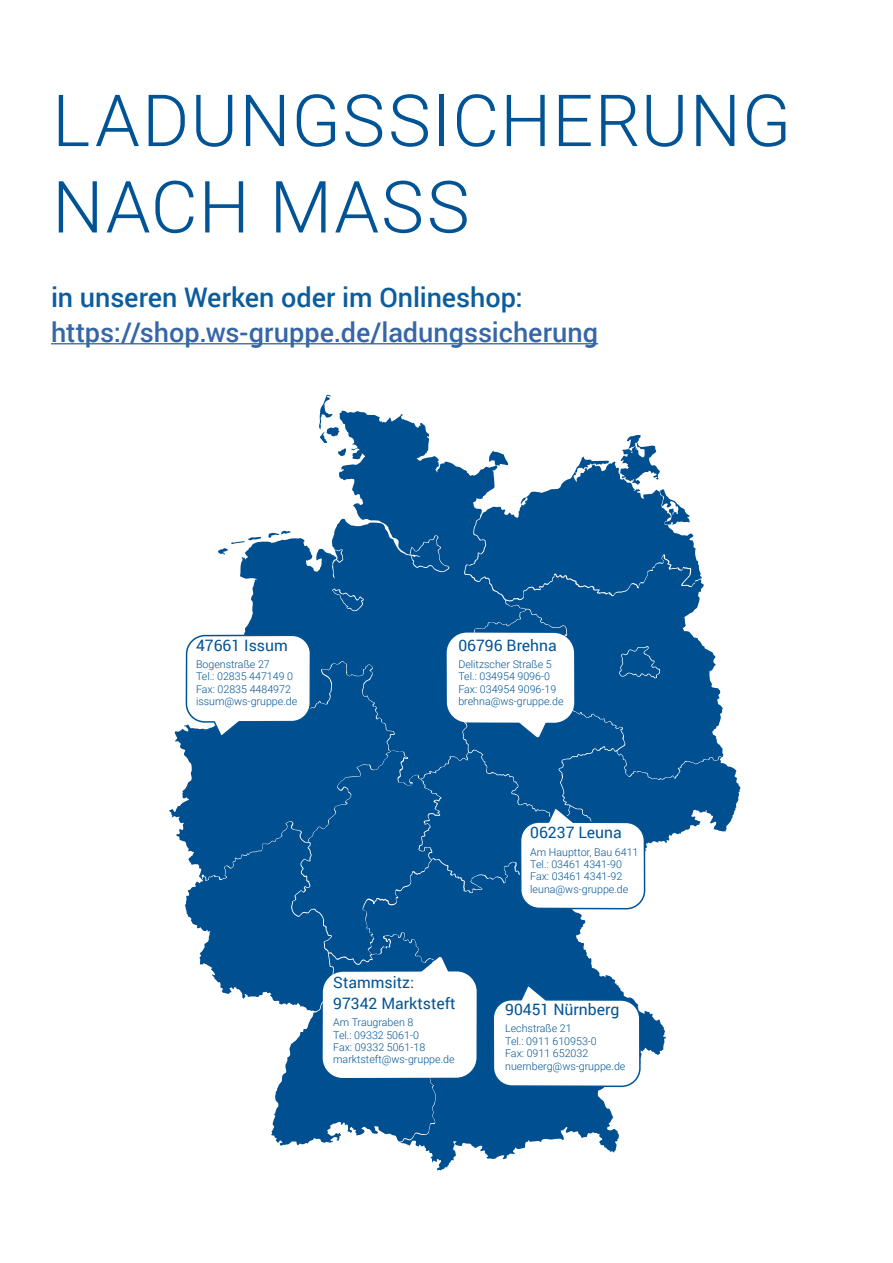
<style>
.page{position:relative;width:893px;height:1263px;background:#fff}
.page>*{position:absolute;margin:0;border:0;box-sizing:border-box;transform-origin:0 0}
.A4_Kapitelüberschrif{font:300 72px/86.4px "Roboto";letter-spacing:.02em;color:#005495}
.Abschnittsüberschrif{font:500 27px "Roboto";color:#3667a4}
.Abschnittsüberschrif-2{font:500 27px "Roboto";color:#0b5d9d}
.t1{font:15.75px/21px "Roboto";color:#005495}
.t2{font:300 10.65px/12.5px "Roboto";color:#005495}
</style>
<div class="page">
<svg style="left:169px;top:725px;width:16px;height:117px"></svg>
<svg style="left:312px;top:395px;width:428px;height:776px"></svg>
<svg style="left:185px;top:344px;width:127px;height:802px"></svg>
<hr style="left:51px;top:343px;width:547px;height:1px;background:#3667a4">
<p class="A4_Kapitelüberschrif" style="left:52px;top:75px;width:740px">LADUNGSSICHERUNG<br>NACH MASS</p>
<p class="Abschnittsüberschrif-2" style="left:51px;top:279px;width:473px">in unseren Werken oder im Onlineshop:</p>
<p class="Abschnittsüberschrif" style="left:51px;top:313px;width:549px">https://shop.ws-gruppe.de/ladungssicherung</p>
<p class="t1" style="left:196px;top:634px;width:93px">47661 Issum</p>
<p class="t2" style="left:196px;top:658px;width:103px">Bogenstraße 27<br>Tel.: 02835 447149 0<br>Fax: 02835 4484972 issum@ws-gruppe.de</p>
<p class="t1" style="left:458px;top:634px;width:100px">06796 Brehna</p>
<p class="t2" style="left:458px;top:658px;width:107px">Delitzscher Straße 5<br>Tel.: 034954 9096-0<br>Fax: 034954 9096-19 brehna@ws-gruppe.de</p>
<p class="t1" style="left:333px;top:971px;width:124px">Stammsitz:<br>97342 Marktsteft</p>
<p class="t2" style="left:333px;top:1016px;width:123px">Am Traugraben 8<br>Tel.: 09332 5061-0<br>Fax: 09332 5061-18 marktsteft@ws-gruppe.de</p>
<p class="t1" style="left:530px;top:821px;width:93px">06237 Leuna</p>
<p class="t2" style="left:530px;top:845px;width:110px">Am Haupttor, Bau 6411<br>Tel.: 03461 4341-90<br>Fax: 03461 4341-92 leuna@ws-gruppe.de</p>
<p class="t1" style="left:505px;top:998px;width:116px">90451 Nürnberg</p>
<p class="t2" style="left:505px;top:1022px;width:122px">Lechstraße 21<br>Tel.: 0911 610953-0<br>Fax: 0911 652032 nuernberg@ws-gruppe.de</p>
</div>
